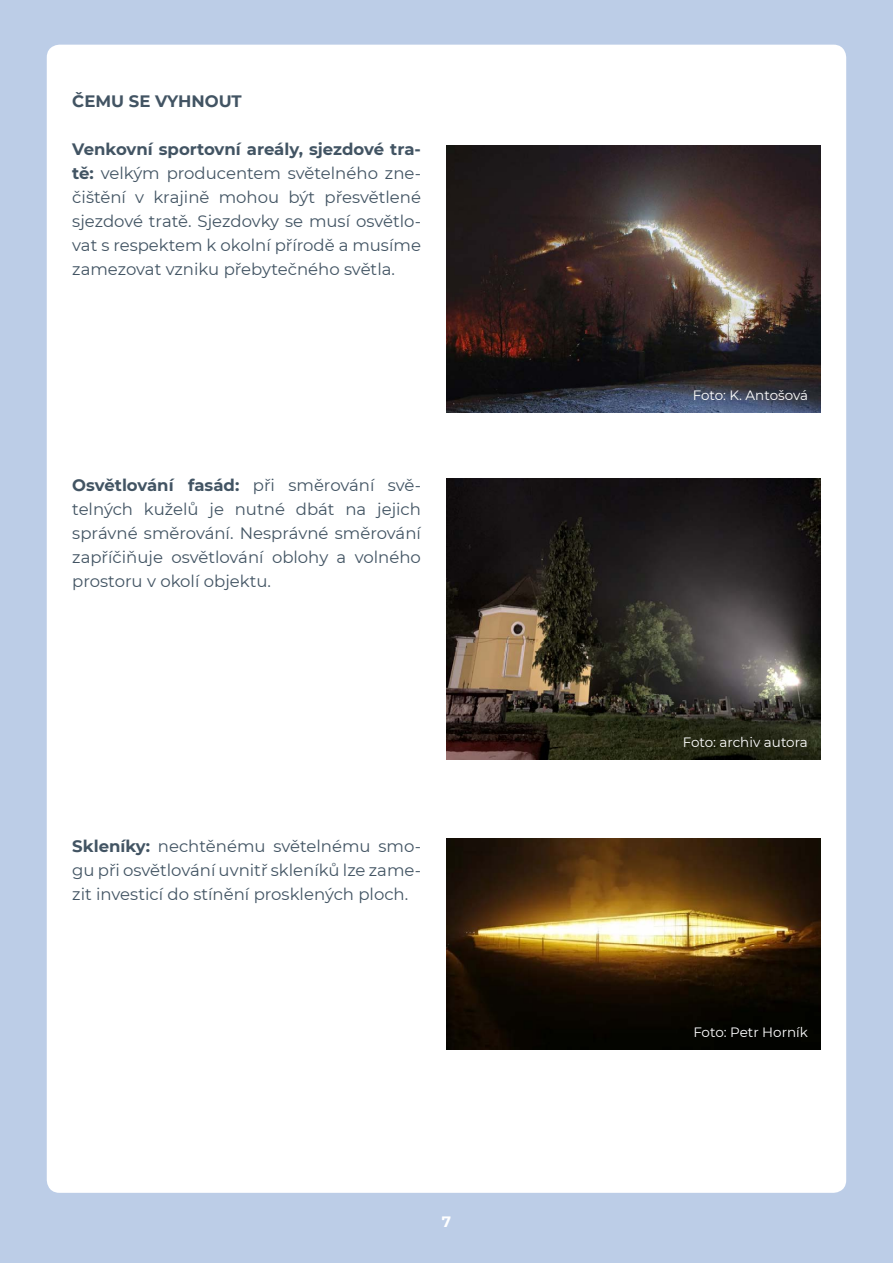
<style>
.page{position:relative;width:893px;height:1263px;background:#bccde7}
.page>*{position:absolute;margin:0;border:0;box-sizing:border-box;transform-origin:0 0}
.t1{font:16.5px/24px "Montserrat";color:#425463;text-align:justify}
.t2{font:700 16.5px "Montserrat";color:#425463}
.t3{font:700 15px "Montserrat";color:#fff}
.t4{font:13.5px "Montserrat";color:#fff}
.s1{font-weight:700}
</style>
<div class="page">
<div style="left:47px;top:45px;width:799px;height:1148px;background:#fff;border-radius:13px"></div>
<img style="left:447px;top:478px;width:374px;height:281px">
<img style="left:447px;top:146px;width:374px;height:266px">
<img style="left:446px;top:839px;width:375px;height:210px">
<p class="t2" style="left:72px;top:90px;width:171px">ČEMU SE VYHNOUT</p>
<p class="t1" style="left:72px;top:137px;width:350px"><span class="s1">Venkovní sportovní areály, sjezdové tra&shy;tě:</span> velkým producentem světelného zne&shy;čištění v krajině mohou být přesvětlené sjezdové tratě. Sjezdovky se musí osvětlo&shy;vat s respektem k okolní přírodě a musíme zamezovat vzniku přebytečného světla.</p>
<p class="t1" style="left:72px;top:473px;width:350px"><span class="s1">Osvětlování fasád:</span> při směrování svě&shy;telných kuželů je nutné dbát na jejich správné směrování. Nesprávné směrování zapříčiňuje osvětlování oblohy a volného prostoru v okolí objektu.</p>
<p class="t1" style="left:72px;top:833px;width:350px"><span class="s1">Skleníky:</span> nechtěnému světelnému smo&shy;gu při osvětlování uvnitř skleníků lze zame&shy;zit investicí do stínění prosklených ploch.</p>
<p class="t3" style="left:442px;top:1211px;width:11px">7</p>
<p class="t4" style="left:693px;top:386px;width:117px">Foto: K. Antošová</p>
<p class="t4" style="left:683px;top:733px;width:127px">Foto: archiv autora</p>
<p class="t4" style="left:693px;top:1023px;width:116px">Foto: Petr Horník</p>
</div>
